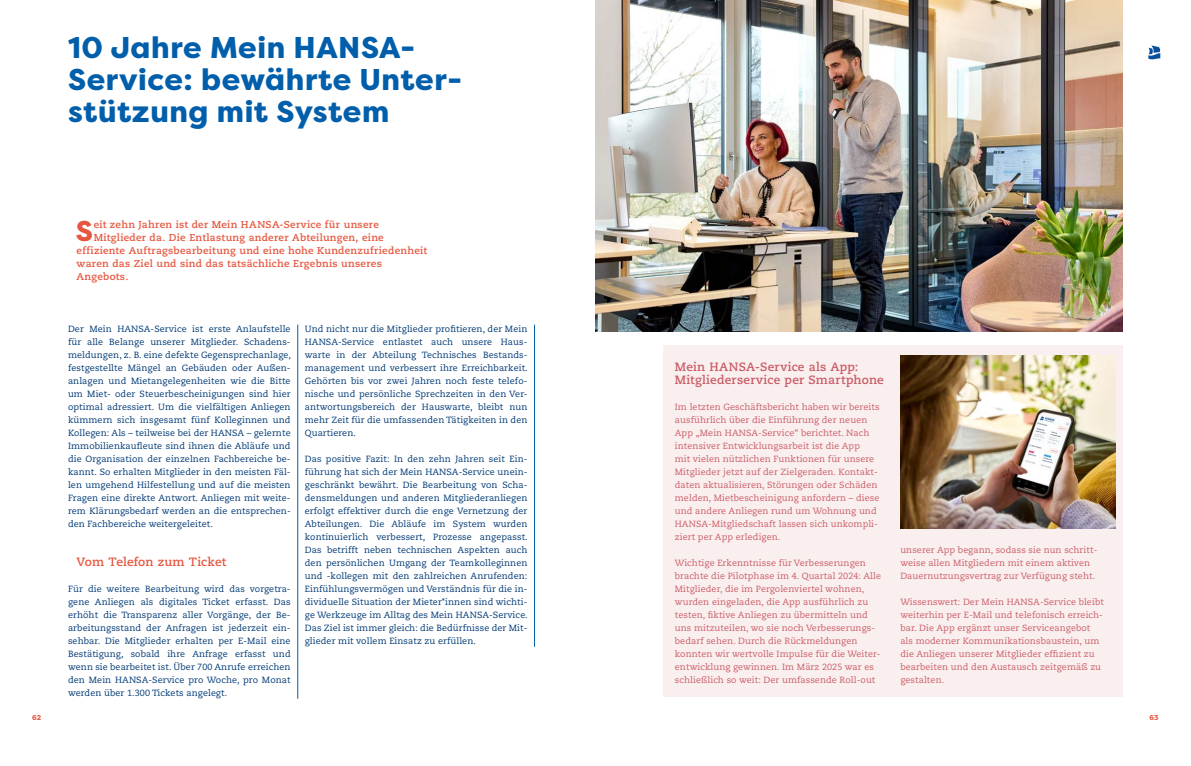
<style>
.page{position:relative;width:1191px;height:766px;background:#fff}
.page>*{position:absolute;margin:0;border:0;box-sizing:border-box;transform-origin:0 0}
.Headline_30_Pt_linksbündig{font:800 30px/32px "Filson Pro";letter-spacing:.02em;color:#005eaa}
.Copy_intro_Initial{font:800 28.6px "Filson Pro";color:#e6573f}
.Zwischenheadline_1_ohne_Linie{font:700 12px/13px "Caecilia LT Pro 75";letter-spacing:.02em;color:#ca5d67}
.Zwischenheadline_1{font:700 12px "Caecilia LT Pro 75";letter-spacing:.01em;color:#e6573f}
.Copy_intro_Initial-2{font:700 10px "Caecilia LT Pro 75";letter-spacing:.025em;color:#e6573f}
.Copytext_Caecilia_roman{font:9px/13px "Caecilia LT Pro 55 Roman";letter-spacing:.01em;color:#003a76;text-align:justify}
.Copy_Caecilia_roman_ohne_Linie{font:9px/13px "Caecilia LT Pro 55 Roman";letter-spacing:.01em;color:#ca5d67}
.t1{font:800 7px "Filson Pro";color:#e6573f}
</style>
<div class="page">
<svg style="left:1148px;top:45px;width:13px;height:15px"></svg>
<hr style="left:297px;top:324px;width:1px;height:374px;background:#005eaa">
<hr style="left:534px;top:324px;width:1px;height:322px;background:#005eaa">
<img style="left:595px;top:0;width:528px;height:331px">
<div style="left:663px;top:344px;width:460px;height:352px;background:#faefef"></div>
<img style="left:900px;top:355px;width:215px;height:173px">
<p class="Headline_30_Pt_linksbündig" style="left:68px;top:32px;width:395px">10 Jahre Mein HANSA--<br>Service: bewährte Unter&shy;stützung mit System</p>
<p class="Copy_intro_Initial" style="left:76px;top:212px;width:19px">S</p>
<p class="Copy_intro_Initial-2" style="left:94px;top:217px;width:287px">eit zehn Jahren ist der Mein HANSA-Service für unsere</p>
<p class="Copy_intro_Initial-2" style="left:94px;top:230px;width:291px">Mitglieder da. Die Entlastung anderer Abteilungen, eine</p>
<p class="Copy_intro_Initial-2" style="left:77px;top:243px;width:352px">effiziente Auftragsbearbeitung und eine hohe Kundenzufriedenheit</p>
<p class="Copy_intro_Initial-2" style="left:77px;top:256px;width:307px">waren das Ziel und sind das tatsächliche Ergebnis unseres</p>
<p class="Copy_intro_Initial-2" style="left:77px;top:269px;width:53px">Angebots.</p>
<p class="Copytext_Caecilia_roman" style="left:68px;top:322px;width:224px">Der Mein HANSA-Service ist erste Anlaufstelle für alle Belange unserer Mitglieder. Schadens&shy;meldungen, z. B. eine defekte Gegensprechanlage, festgestellte Mängel an Gebäuden oder Außen&shy;anlagen und Mietangelegenheiten wie die Bitte um Miet- oder Steuerbescheinigungen sind hier optimal adressiert. Um die vielfältigen Anliegen kümmern sich insgesamt fünf Kolleginnen und Kollegen: Als – teilweise bei der HANSA – gelernte Immobilienkaufleute sind ihnen die Abläufe und die Organisation der einzelnen Fachbereiche be&shy;kannt. So erhalten Mitglieder in den meisten Fäl&shy;len umgehend Hilfestellung und auf die meisten Fragen eine direkte Antwort. Anliegen mit weite&shy;rem Klärungsbedarf werden an die entsprechen&shy;den Fachbereiche weitergeleitet.</p>
<p class="Zwischenheadline_1" style="left:77px;top:553px;width:151px">Vom Telefon zum Ticket</p>
<p class="Copytext_Caecilia_roman" style="left:68px;top:582px;width:224px;text-align:left">Für die weitere Bearbeitung wird das vorgetra&shy;gene Anliegen als digitales Ticket erfasst. Das erhöht die Transparenz aller Vorgänge, der Be&shy;arbeitungsstand der Anfragen ist jederzeit ein&shy;sehbar. Die Mitglieder erhalten per E-Mail eine Bestätigung, sobald ihre Anfrage erfasst und wenn sie bearbeitet ist. Über 700 Anrufe erreichen den Mein HANSA-Service pro Woche, pro Monat werden über 1.300 Tickets angelegt.</p>
<p class="Copytext_Caecilia_roman" style="left:305px;top:322px;width:224px;text-align:left">Und nicht nur die Mitglieder profitieren, der Mein HANSA-Service entlastet auch unsere Haus&shy;warte in der Abteilung Technisches Bestands&shy;management und verbessert ihre Erreichbarkeit.<br>Gehörten bis vor zwei Jahren noch feste telefo&shy;nische und persönliche Sprechzeiten in den Ver&shy;antwortungsbereich der Hauswarte, bleibt nun mehr Zeit für die umfassenden Tätigkeiten in den Quartieren.</p>
<p class="Copytext_Caecilia_roman" style="left:305px;top:452px;width:224px">Das positive Fazit: In den zehn Jahren seit Ein&shy;führung hat sich der Mein HANSA-Service unein&shy;geschränkt bewährt. Die Bearbeitung von Scha&shy;densmeldungen und anderen Mitgliederanliegen erfolgt effektiver durch die enge Vernetzung der Abteilungen. Die Abläufe im System wurden kontinuierlich verbessert, Prozesse angepasst.<br>Das betrifft neben technischen Aspekten auch den persönlichen Umgang der Teamkolleginnen und -kollegen mit den zahlreichen Anrufenden:<br>Einfühlungsvermögen und Verständnis für die in&shy;dividuelle Situation der Mieter*innen sind wichti&shy;ge Werkzeuge im Alltag des Mein HANSA-Service.<br>Das Ziel ist immer gleich: die Bedürfnisse der Mit&shy;glieder mit vollem Einsatz zu erfüllen.</p>
<p class="Zwischenheadline_1_ohne_Linie" style="left:675px;top:359px;width:210px">Mein HANSA-Service als App:<br>Mitgliederservice per Smartphone</p>
<p class="Copy_Caecilia_roman_ohne_Linie" style="left:675px;top:400px;width:206px">Im letzten Geschäftsbericht haben wir bereits ausführlich über die Einführung der neuen App „Mein HANSA-Service“ berichtet. Nach intensiver Entwicklungsarbeit ist die App<br>mit vielen nützlichen Funktionen für unsere Mitglieder jetzt auf der Zielgeraden. Kontakt&shy;daten aktualisieren, Störungen oder Schäden melden, Mietbescheinigung anfordern – diese und andere Anliegen rund um Wohnung und HANSA-Mitgliedschaft lassen sich unkompli&shy;ziert per App erledigen.</p>
<p class="Copy_Caecilia_roman_ohne_Linie" style="left:675px;top:556px;width:208px">Wichtige Erkenntnisse für Verbesserungen brachte die Pilotphase im 4. Quartal 2024: Alle Mitglieder, die im Pergolenviertel wohnen, wurden eingeladen, die App ausführlich zu testen, fiktive Anliegen zu übermitteln und uns mitzuteilen, wo sie noch Verbesserungs&shy;bedarf sehen. Durch die Rückmeldungen konnten wir wertvolle Impulse für die Weiter&shy;entwicklung gewinnen. Im März 2025 war es schließlich so weit: Der umfassende Roll-out</p>
<p class="Copy_Caecilia_roman_ohne_Linie" style="left:900px;top:543px;width:198px">unserer App begann, sodass sie nun schritt&shy;weise allen Mitgliedern mit einem aktiven<br>Dauernutzungsvertrag zur Verfügung steht.</p>
<p class="Copy_Caecilia_roman_ohne_Linie" style="left:900px;top:595px;width:205px">Wissenswert: Der Mein HANSA-Service bleibt weiterhin per E-Mail und telefonisch erreich&shy;bar. Die App ergänzt unser Serviceangebot als moderner Kommunikationsbaustein, um die Anliegen unserer Mitglieder effizient zu bearbeiten und den Austausch zeitgemäß zu gestalten.</p>
<p class="t1" style="left:32px;top:713px;width:11px">62</p>
<p class="t1" style="left:1149px;top:713px;width:11px">63</p>
</div>
